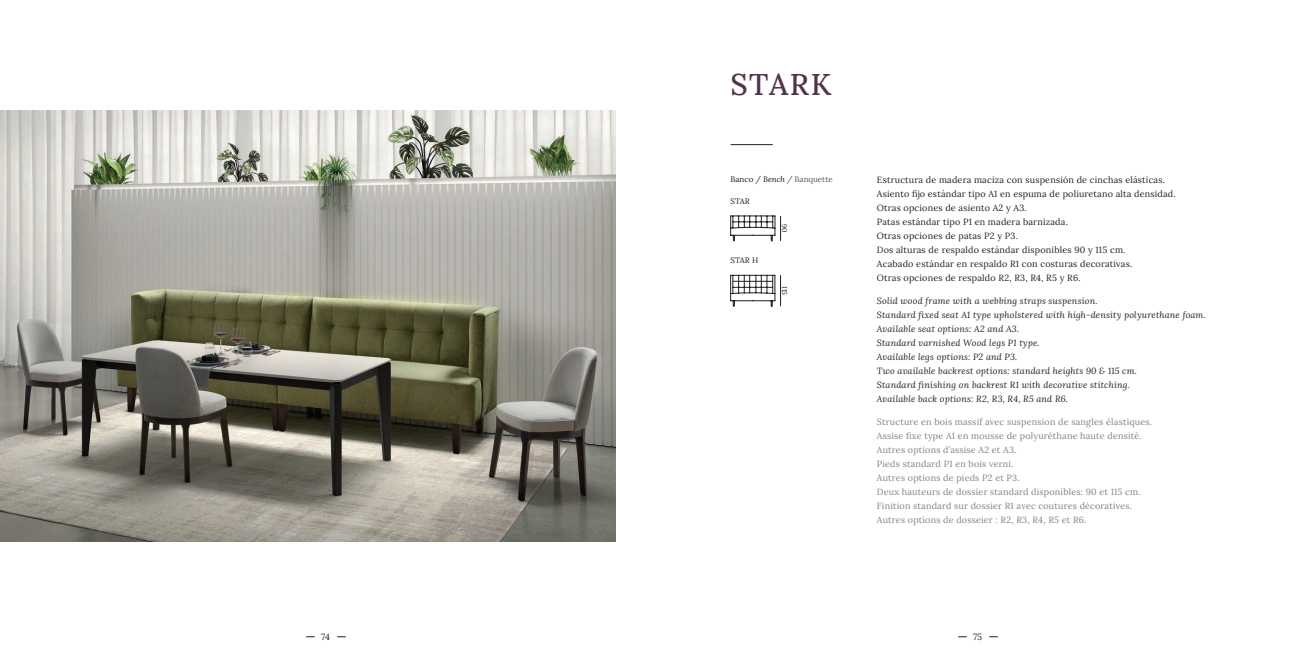
<style>
.page{position:relative;width:1304px;height:652px;background:#fff}
.page>*{position:absolute;margin:0;border:0;box-sizing:border-box;transform-origin:0 0}
.t1{font:500 30px "Lora";letter-spacing:.05em;color:#52334c}
.t2{font:9px "Lora";letter-spacing:.02em;color:#231f20}
.t3{font:italic 9px "Lora";letter-spacing:.02em;color:#231f20}
.t4{font:9px "Lora";letter-spacing:.02em;color:#808285}
.t5{font:8px "Lora";color:#57585a}
.t6{font:8px "Lora";color:#231f20}
.t7{font:7px "Lora";color:#231f20}
.s1{color:#231f20}
.s2{font-style:italic;color:#231f20}
</style>
<div class="page">
<img style="left:0;top:110px;width:616px;height:432px">
<hr style="left:730px;top:144px;width:43px;height:1px;background:#231f20">
<svg style="left:730px;top:216px;width:51px;height:25px"></svg>
<svg style="left:730px;top:275px;width:51px;height:32px"></svg>
<p class="t1" style="left:730px;top:61px;width:102px">STARK</p>
<p class="t5" style="left:730px;top:173px;width:104px"><span class="s1">Banco /</span> <span class="s2">Bench /</span> Banquette</p>
<p class="t6" style="left:730px;top:195px;width:21px">STAR</p>
<p class="t6" style="left:730px;top:254px;width:29px">STAR H</p>
<p class="t7" style="left:790px;top:224px;width:10px;rotate:90deg">90</p>
<p class="t7" style="left:790px;top:286px;width:10px;rotate:90deg">115</p>
<p class="t2" style="left:877px;top:173px;width:290px">Estructura de madera maciza con suspensión de cinchas elásticas.</p>
<p class="t2" style="left:877px;top:187px;width:300px">Asiento fijo estándar tipo A1 en espuma de poliuretano alta densidad.</p>
<p class="t2" style="left:877px;top:201px;width:151px">Otras opciones de asiento A2 y A3.</p>
<p class="t2" style="left:877px;top:215px;width:192px">Patas estándar tipo P1 en madera barnizada.</p>
<p class="t2" style="left:877px;top:229px;width:143px">Otras opciones de patas P2 y P3.</p>
<p class="t2" style="left:877px;top:243px;width:250px">Dos alturas de respaldo estándar disponibles 90 y 115 cm.</p>
<p class="t2" style="left:877px;top:257px;width:257px">Acabado estándar en respaldo R1 con costuras decorativas.</p>
<p class="t2" style="left:877px;top:271px;width:205px">Otras opciones de respaldo R2, R3, R4, R5 y R6.</p>
<p class="t3" style="left:877px;top:294px;width:222px">Solid wood frame with a webbing straps suspension.</p>
<p class="t3" style="left:877px;top:308px;width:330px">Standard fixed seat A1 type upholstered with high-density polyurethane foam.</p>
<p class="t3" style="left:877px;top:322px;width:144px">Available seat options: A2 and A3.</p>
<p class="t3" style="left:877px;top:336px;width:164px">Standard varnished Wood legs P1 type.</p>
<p class="t3" style="left:877px;top:350px;width:142px">Available legs options: P2 and P3.</p>
<p class="t3" style="left:877px;top:364px;width:261px">Two available backrest options: standard heights 90 &amp; 115 cm.</p>
<p class="t3" style="left:877px;top:378px;width:254px">Standard finishing on backrest R1 with decorative stitching.</p>
<p class="t3" style="left:877px;top:392px;width:193px">Available back options: R2, R3, R4, R5 and R6.</p>
<p class="t4" style="left:877px;top:415px;width:277px">Structure en bois massif avec suspension de sangles élastiques.</p>
<p class="t4" style="left:877px;top:429px;width:266px">Assise fixe type A1 en mousse de polyuréthane haute densité.</p>
<p class="t4" style="left:877px;top:443px;width:141px">Autres options d’assise A2 et A3.</p>
<p class="t4" style="left:877px;top:457px;width:138px">Pieds standard P1 en bois verni.</p>
<p class="t4" style="left:877px;top:471px;width:144px">Autres options de pieds P2 et P3.</p>
<p class="t4" style="left:877px;top:485px;width:265px">Deux hauteurs de dossier standard disponibles: 90 et 115 cm.</p>
<p class="t4" style="left:877px;top:499px;width:257px">Finition standard sur dossier R1 avec coutures décoratives.</p>
<p class="t4" style="left:877px;top:513px;width:211px">Autres options de dosseier : R2, R3, R4, R5 et R6.</p>
<p class="t2" style="left:321px;top:630px;width:10px">74</p>
<p class="t2" style="left:973px;top:630px;width:11px">75</p>
</div>
